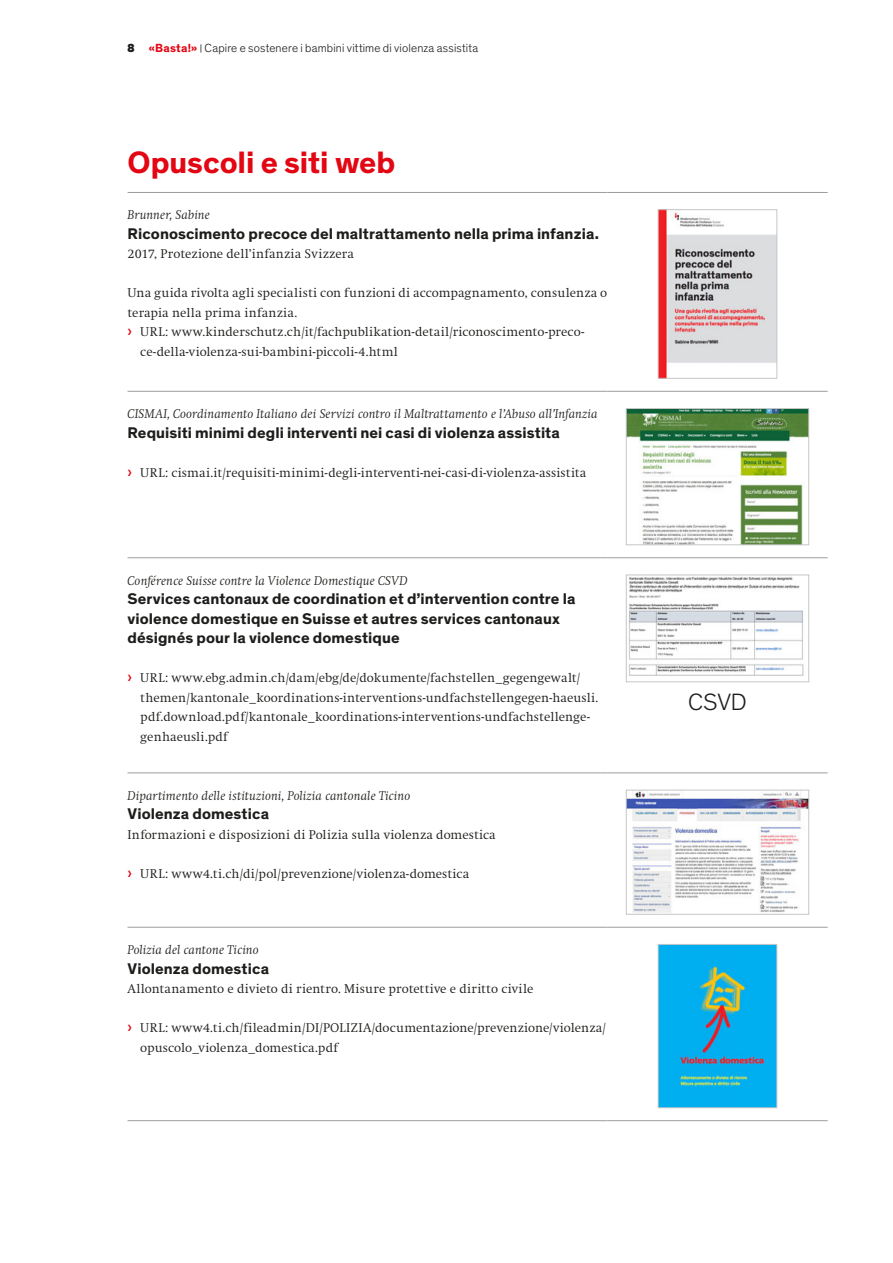
<style>
.page{position:relative;width:893px;height:1263px;background:#fff}
.page>*{position:absolute;margin:0;border:0;box-sizing:border-box;transform-origin:0 0}
.h1_rot{font:700 31.5px "Theinhardt";letter-spacing:-.005em;color:#e30613}
.t1{font:300 24px "Theinhardt";color:#1d1d1b}
.t2{font:700 15.75px/19.5px "Theinhardt";letter-spacing:.005em;color:#1d1d1b}
.t3{font:300 13.2px/19.5px "Swift";letter-spacing:.01em;color:#1d1d1b}
.t4{font:italic 300 13.2px "Swift";letter-spacing:.01em;color:#1d1d1b}
.t5{font:300 12px "Theinhardt";letter-spacing:.015em;color:#1d1d1b}
.s1{font-weight:900}
.s2{font-weight:700;color:#e30613}
.s3{font-size:9.6px}
.s4{font-weight:800;font-size:16.5px;color:#e30613}
</style>
<div class="page">
<hr style="left:128px;top:192px;width:479px;height:1px;background:#9d9d9c">
<hr style="left:607px;top:192px;width:221px;height:1px;background:#9d9d9c">
<hr style="left:128px;top:391px;width:479px;height:1px;background:#9d9d9c">
<hr style="left:607px;top:391px;width:221px;height:1px;background:#9d9d9c">
<hr style="left:128px;top:557px;width:479px;height:1px;background:#9d9d9c">
<hr style="left:607px;top:557px;width:221px;height:1px;background:#9d9d9c">
<hr style="left:128px;top:772px;width:479px;height:1px;background:#9d9d9c">
<hr style="left:607px;top:772px;width:221px;height:1px;background:#9d9d9c">
<hr style="left:128px;top:927px;width:479px;height:1px;background:#9d9d9c">
<hr style="left:607px;top:927px;width:221px;height:1px;background:#9d9d9c">
<hr style="left:128px;top:1120px;width:479px;height:1px;background:#9d9d9c">
<hr style="left:607px;top:1120px;width:221px;height:1px;background:#9d9d9c">
<img style="left:660px;top:211px;width:115px;height:165px">
<div style="left:658px;top:209px;width:119px;height:169px;border:1px solid #c6c6c6"></div>
<img style="left:628px;top:410px;width:179px;height:133px">
<div style="left:626px;top:408px;width:183px;height:137px;border:1px solid #c6c6c6"></div>
<img style="left:629px;top:577px;width:175px;height:99px">
<div style="left:626px;top:575px;width:183px;height:107px;border:1px solid #c6c6c6"></div>
<img style="left:628px;top:792px;width:179px;height:120px">
<div style="left:626px;top:790px;width:183px;height:124px;border:1px solid #c6c6c6"></div>
<img style="left:660px;top:946px;width:115px;height:160px">
<div style="left:658px;top:944px;width:119px;height:164px;border:1px solid #c6c6c6"></div>
<p class="t5" style="left:128px;top:41px;width:352px"><span class="s1">8</span> <span class="s2">«Basta!»</span> <span class="s3">|</span> Capire e sostenere i bambini vittime di violenza assistita</p>
<p class="h1_rot" style="left:128px;top:142px;width:269px">Opuscoli e siti web</p>
<p class="t4" style="left:128px;top:208px;width:84px">Brunner, Sabine</p>
<p class="t2" style="left:128px;top:224px;width:473px">Riconoscimento precoce del maltrattamento nella prima infanzia.</p>
<p class="t3" style="left:128px;top:244px;width:228px">2017, Protezione dell’infanzia Svizzera</p>
<p class="t3" style="left:128px;top:283px;width:481px">Una guida rivolta agli specialisti con funzioni di accompagnamento, consulenza o terapia nella prima infanzia.</p>
<p class="t3" style="left:140px;top:322px;width:445px;text-indent:-13px"><span class="s4">›</span> URL: www.kinderschutz.ch/it/fachpublikation-detail/riconoscimento-preco&shy;ce-della-violenza-sui-bambini-piccoli-4.html</p>
<p class="t4" style="left:128px;top:407px;width:472px">CISMAI, Coordinamento Italiano dei Servizi contro il Maltrattamento e l’Abuso all’Infanzia</p>
<p class="t2" style="left:128px;top:423px;width:434px">Requisiti minimi degli interventi nei casi di violenza assistita</p>
<p class="t3" style="left:128px;top:463px;width:460px"><span class="s4">›</span> URL: cismai.it/requisiti-minimi-degli-interventi-nei-casi-di-violenza-assistita</p>
<p class="t4" style="left:128px;top:573px;width:281px">Conférence Suisse contre la Violence Domestique CSVD</p>
<p class="t2" style="left:128px;top:589px;width:449px">Services cantonaux de coordination et d’intervention contre la violence domestique en Suisse et autres services cantonaux désignés pour la violence domestique</p>
<p class="t3" style="left:140px;top:668px;width:459px;text-indent:-13px"><span class="s4">›</span> URL: www.ebg.admin.ch/dam/ebg/de/dokumente/fachstellen_gegengewalt/ themen/kantonale_koordinations-interventions-undfachstellengegen-haeusli. pdf.download.pdf/kantonale_koordinations-interventions-undfachstellenge&shy;genhaeusli.pdf</p>
<p class="t4" style="left:128px;top:788px;width:284px">Dipartimento delle istituzioni, Polizia cantonale Ticino</p>
<p class="t2" style="left:128px;top:804px;width:143px">Violenza domestica</p>
<p class="t3" style="left:128px;top:825px;width:370px">Informazioni e disposizioni di Polizia sulla violenza domestica</p>
<p class="t3" style="left:128px;top:864px;width:343px"><span class="s4">›</span> URL: www4.ti.ch/di/pol/prevenzione/violenza-domestica</p>
<p class="t4" style="left:128px;top:943px;width:133px">Polizia del cantone Ticino</p>
<p class="t2" style="left:128px;top:959px;width:143px">Violenza domestica</p>
<p class="t3" style="left:128px;top:979px;width:407px">Allontanamento e divieto di rientro. Misure protettive e diritto civile</p>
<p class="t3" style="left:140px;top:1018px;width:467px;text-indent:-13px"><span class="s4">›</span> URL: www4.ti.ch/fileadmin/DI/POLIZIA/documentazione/prevenzione/violenza/ opuscolo_violenza_domestica.pdf</p>
<p class="t1" style="left:688px;top:688px;width:60px">CSVD</p>
</div>
